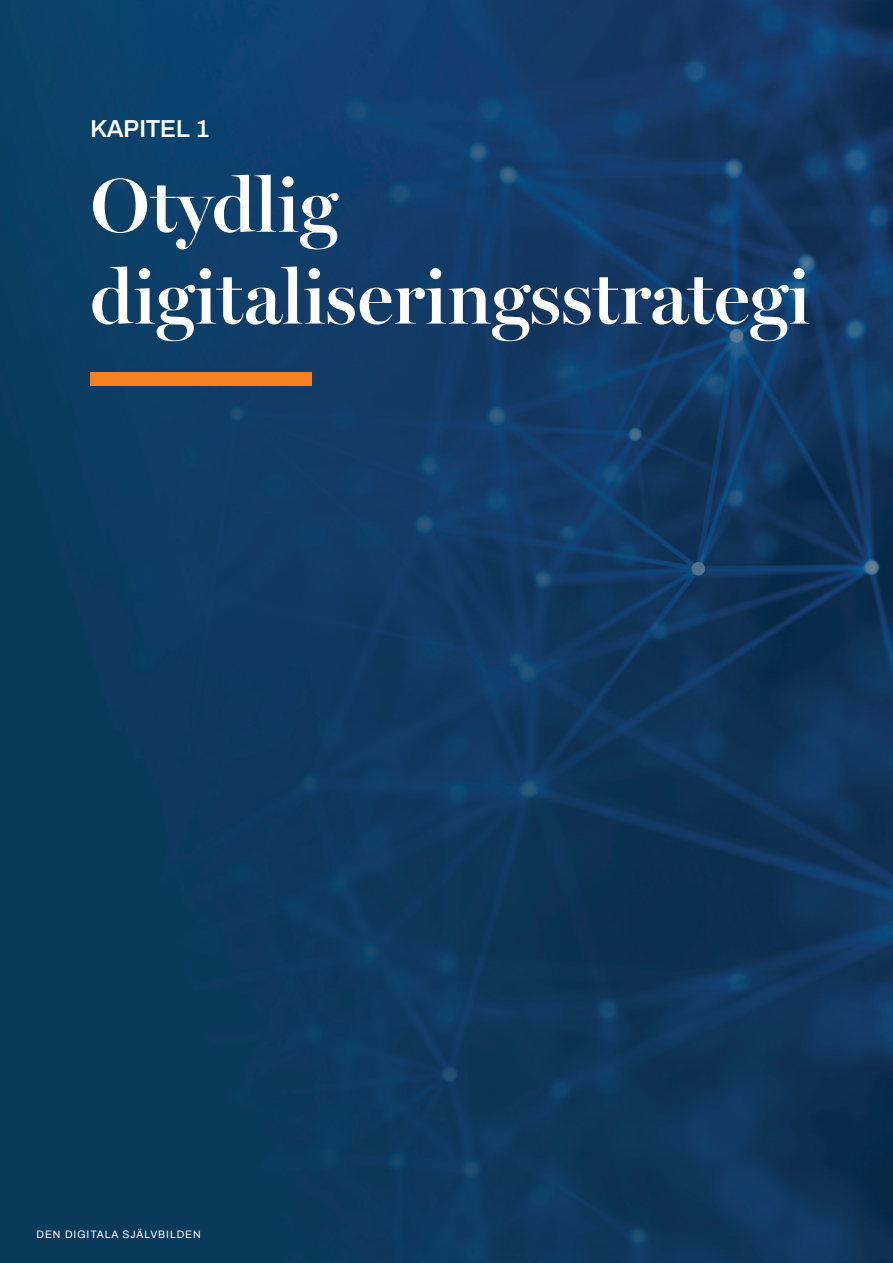
<style>
.page{position:relative;width:893px;height:1263px;background:#fff}
.page>*{position:absolute;margin:0;border:0;box-sizing:border-box;transform-origin:0 0}
.t1{font:600 76.5px/91.8px "Miller Banner";color:#fff}
.t2{font:600 24px "Archivo";letter-spacing:-.01em;color:#fff}
.t3{font:10.5px "Archivo";letter-spacing:.085em;color:#fff}
</style>
<div class="page">
<img style="left:0;top:0;width:893px;height:1263px">
<div style="left:90px;top:372px;width:222px;height:13px;background:#f58220"></div>
<p class="t2" style="left:90px;top:112px;width:120px">KAPITEL 1</p>
<p class="t1" style="left:90px;top:154px;width:721px">Otydlig digitaliseringsstrategi</p>
<p class="t3" style="left:37px;top:1227px;width:166px">DEN DIGITALA SJÄLVBILDEN</p>
</div>
